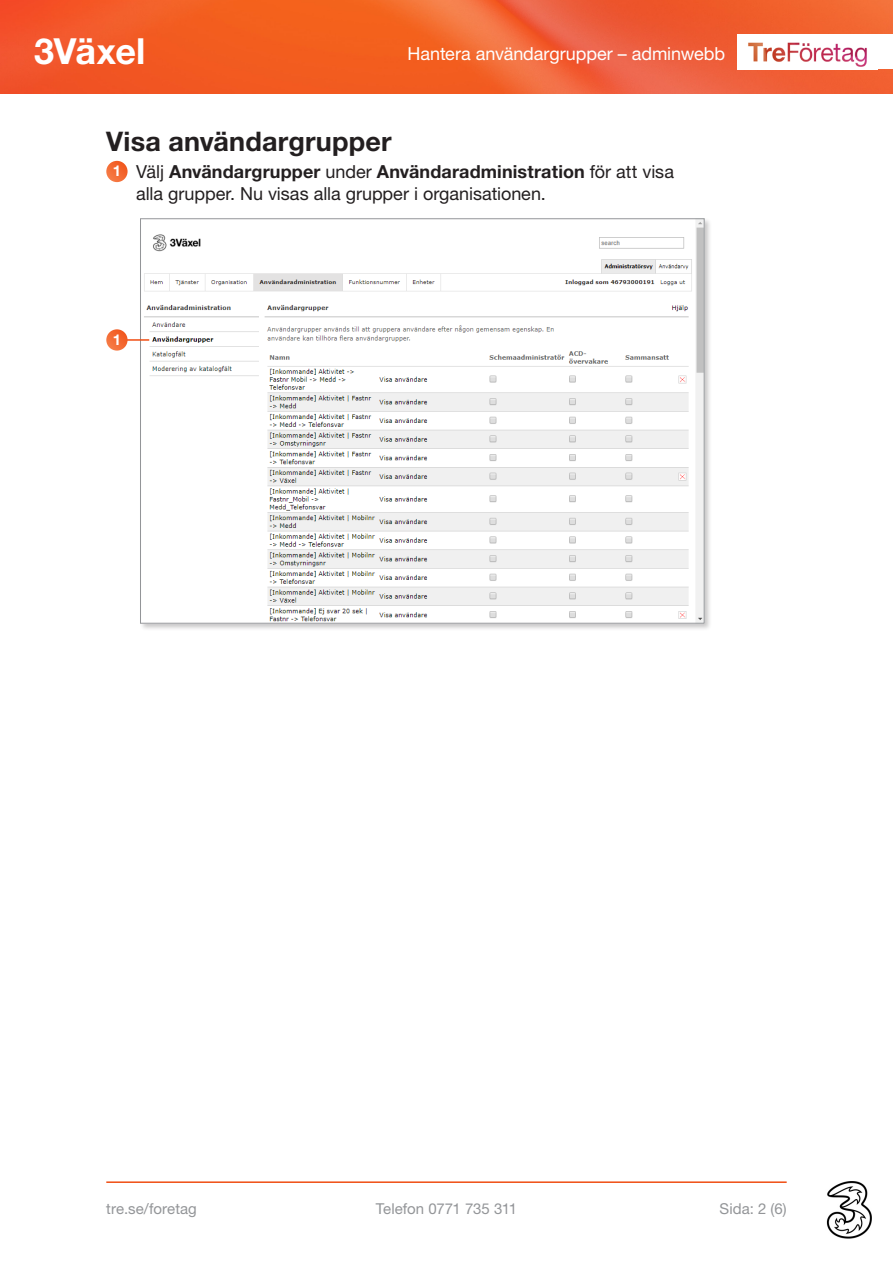
<style>
.page{position:relative;width:893px;height:1263px;background:#fff}
.page>*{position:absolute;margin:0;border:0;box-sizing:border-box;transform-origin:0 0}
.t1{font:700 36px "Helvetica Neue LT Std";letter-spacing:-.01em;color:#fff}
.Rubrik_2{font:700 27px "Helvetica Neue LT Std";letter-spacing:.005em;color:#231f20}
.Steg_för_steg{font:18px/22.5px "Helvetica Neue LT Std";letter-spacing:-.005em;color:#231f20}
.t2{font:18px "Helvetica Neue LT Std";letter-spacing:-.005em;color:#fff}
.t3{font:15px "Helvetica Neue LT Std";letter-spacing:.005em;color:#939598}
.Bildrubrik{font:700 15px "Helvetica Neue LT Std";color:#fff}
.s1{font-weight:700}
</style>
<div class="page">
<hr style="left:106px;top:1181px;width:681px;height:2px;background:#f04d12">
<img style="left:826px;top:1181px;width:46px;height:58px">
<img style="left:0;top:0;width:893px;height:94px">
<div style="left:738px;top:35px;width:155px;height:34px;background:#fff"></div>
<img style="left:748px;top:42px;width:119px;height:25px">
<svg style="left:106px;top:161px;width:22px;height:21px"></svg>
<div style="left:139px;top:217px;width:573px;height:414px;background:#231f20;opacity:.25"></div>
<img style="left:142px;top:221px;width:560px;height:400px">
<hr style="left:116px;top:339px;width:33px;height:2px;background:#f04d12">
<svg style="left:106px;top:329px;width:22px;height:22px"></svg>
<h1 class="t1" style="left:34px;top:29px;width:113px">3Växel</h1>
<p class="t2" style="left:407px;top:43px;width:319px">Hantera användargrupper – adminwebb</p>
<p class="Rubrik_2" style="left:106px;top:125px;width:287px">Visa användargrupper</p>
<p class="Bildrubrik" style="left:113px;top:162px;width:10px">1</p>
<p class="Steg_för_steg" style="left:136px;top:160px;width:539px">Välj <span class="s1">Användargrupper</span> under <span class="s1">Användaradministration</span> för att visa alla grupper. Nu visas alla grupper i organisationen.</p>
<p class="Bildrubrik" style="left:113px;top:330px;width:10px">1</p>
<p class="t3" style="left:106px;top:1200px;width:92px">tre.se/foretag</p>
<p class="t3" style="left:376px;top:1200px;width:143px">Telefon 0771 735 311</p>
<p class="t3" style="left:720px;top:1200px;width:69px">Sida: 2 (6)</p>
</div>
